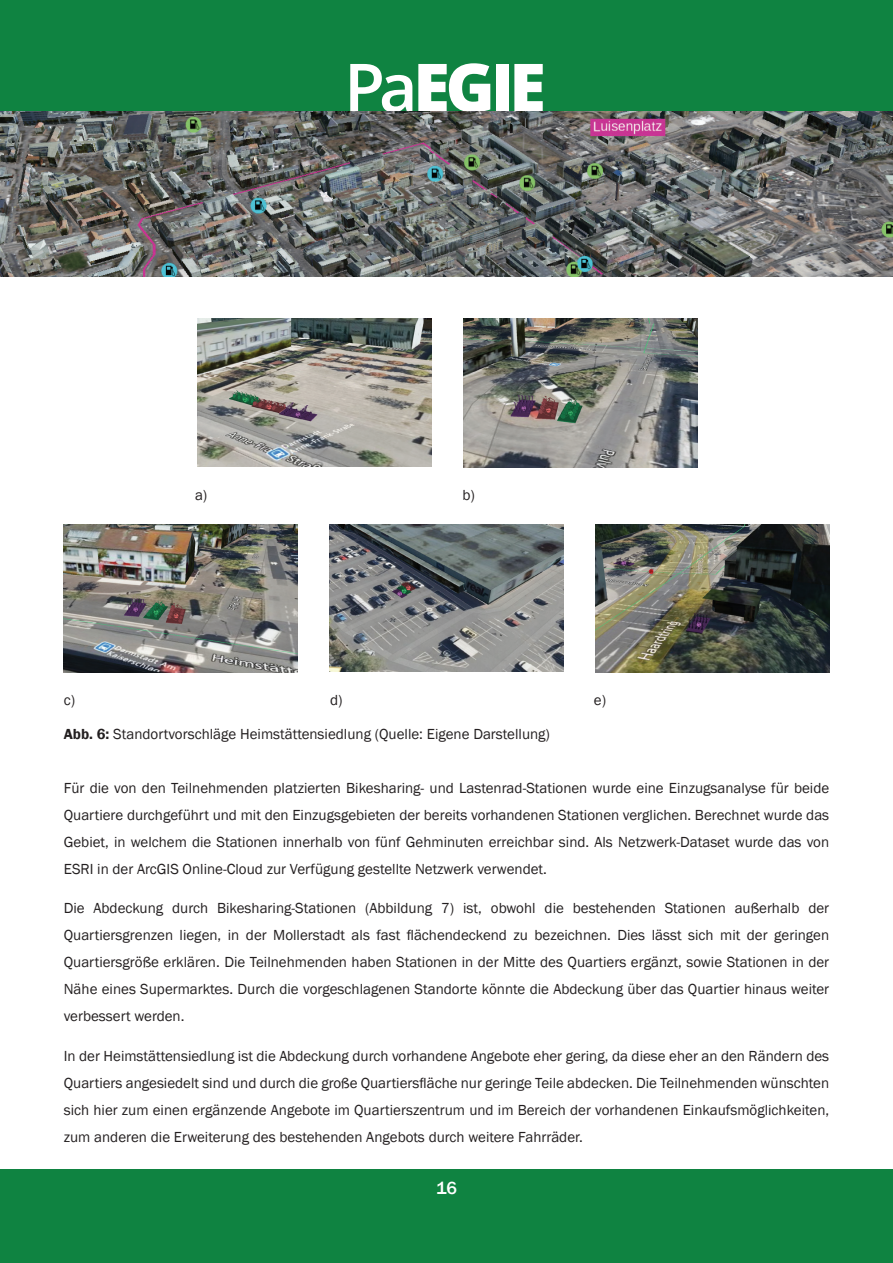
<style>
.page{position:relative;width:893px;height:1263px;background:#fff}
.page>*{position:absolute;margin:0;border:0;box-sizing:border-box;transform-origin:0 0}
.t1{font:800 66.75px "Open Sans";color:#fff}
.t2{font:500 18px "Franklin Gothic";color:#fff}
.t3{font:15px/27px "Franklin Gothic";color:#231f20;text-align:justify}
.s1{font-weight:600}
</style>
<div class="page">
<div style="left:0;top:0;width:893px;height:252px;background:#0f8341"></div>
<div style="left:0;top:1169px;width:893px;height:94px;background:#0f8341"></div>
<img style="left:0;top:112px;width:893px;height:164px">
<img style="left:198px;top:319px;width:234px;height:148px">
<img style="left:463px;top:319px;width:234px;height:148px">
<img style="left:64px;top:524px;width:234px;height:148px">
<img style="left:595px;top:524px;width:234px;height:148px">
<img style="left:330px;top:524px;width:233px;height:147px">
<h1 class="t1" style="left:344px;top:37px;width:203px"><span class="s1">Pa</span>EGIE</h1>
<p class="t3" style="left:195px;top:481px;width:14px">a)</p>
<p class="t3" style="left:462px;top:481px;width:14px">b)</p>
<p class="t3" style="left:64px;top:686px;width:13px">c)</p>
<p class="t3" style="left:330px;top:686px;width:14px">d)</p>
<p class="t3" style="left:594px;top:686px;width:14px">e)</p>
<p class="t3" style="left:64px;top:720px;width:488px"><span class="s1">Abb. 6:</span> Standortvorschläge Heimstättensiedlung (Quelle: Eigene Darstellung)</p>
<p class="t3" style="left:64px;top:774px;width:767px">Für die von den Teilnehmenden platzierten Bikesharing- und Lastenrad-Stationen wurde eine Einzugsanalyse für beide Quartiere durchgeführt und mit den Einzugsgebieten der bereits vorhandenen Stationen verglichen. Berechnet wurde das Gebiet, in welchem die Stationen innerhalb von fünf Gehminuten erreichbar sind. Als Netzwerk-Dataset wurde das von ESRI in der ArcGIS Online-Cloud zur Verfügung gestellte Netzwerk verwendet.</p>
<p class="t3" style="left:64px;top:895px;width:767px">Die Abdeckung durch Bikesharing-Stationen (Abbildung 7) ist, obwohl die bestehenden Stationen außerhalb der Quartiersgrenzen liegen, in der Mollerstadt als fast flächendeckend zu bezeichnen. Dies lässt sich mit der geringen Quartiersgröße erklären. Die Teilnehmenden haben Stationen in der Mitte des Quartiers ergänzt, sowie Stationen in der Nähe eines Supermarktes. Durch die vorgeschlagenen Standorte könnte die Abdeckung über das Quartier hinaus weiter verbessert werden.</p>
<p class="t3" style="left:64px;top:1043px;width:767px">In der Heimstättensiedlung ist die Abdeckung durch vorhandene Angebote eher gering, da diese eher an den Rändern des Quartiers angesiedelt sind und durch die große Quartiersfläche nur geringe Teile abdecken. Die Teilnehmenden wünschten sich hier zum einen ergänzende Angebote im Quartierszentrum und im Bereich der vorhandenen Einkaufsmöglichkeiten, zum anderen die Erweiterung des bestehenden Angebots durch weitere Fahrräder.</p>
<p class="t2" style="left:436px;top:1176px;width:22px">16</p>
</div>
